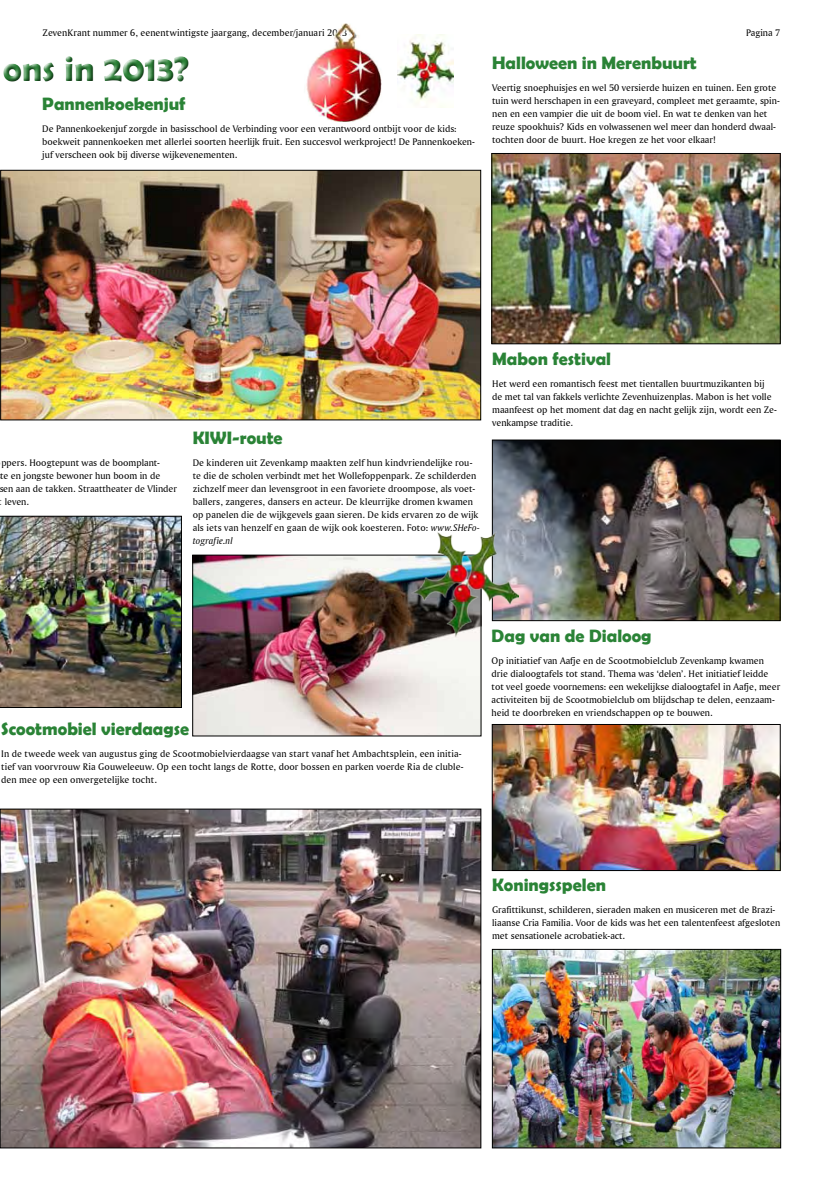
<style>
.page{position:relative;width:823px;height:1191px;background:#fff}
.page>*{position:absolute;margin:0;border:0;box-sizing:border-box;transform-origin:0 0}
.t1{font:700 36px "Berlin Sans FB Demi";color:#2a8336}
.t2{font:700 18px "Berlin Sans FB Demi";color:#2a8336}
.t3{font:10px/13px "Amerigo BT Roman A";color:#000}
.t4{font:10px "Amerigo BT Italic A";color:#000}
.s1{font-family:"Amerigo BT Italic A"}
</style>
<div class="page">
<svg style="left:5px;top:57px;width:184px;height:25px"></svg>
<img style="left:2px;top:811px;width:476px;height:335px">
<div style="left:0;top:809px;width:480px;height:339px;border:1px solid #000"></div>
<img style="left:494px;top:951px;width:284px;height:195px">
<div style="left:492px;top:949px;width:288px;height:199px;border:1px solid #000"></div>
<img style="left:494px;top:442px;width:283px;height:177px">
<div style="left:492px;top:440px;width:287px;height:181px;border:1px solid #000"></div>
<img style="left:493px;top:155px;width:284px;height:187px">
<div style="left:491px;top:153px;width:288px;height:191px;border:1px solid #000"></div>
<img style="left:3px;top:172px;width:475px;height:246px">
<div style="left:1px;top:170px;width:479px;height:250px;border:1px solid #000"></div>
<img style="left:494px;top:726px;width:283px;height:142px">
<div style="left:492px;top:724px;width:287px;height:146px;border:1px solid #000"></div>
<img style="left:0;top:516px;width:181px;height:191px">
<img style="left:397px;top:35px;width:56px;height:72px">
<img style="left:306px;top:23px;width:76px;height:98px">
<img style="left:194px;top:557px;width:285px;height:177px">
<div style="left:192px;top:555px;width:289px;height:181px;border:1px solid #000"></div>
<img style="left:410px;top:532px;width:108px;height:107px">
<p class="t3" style="left:43px;top:26px;width:306px">ZevenKrant nummer 6, eenentwintigste jaargang, december/januari 2013</p>
<p class="t3" style="left:745px;top:26px;width:36px">Pagina 7</p>
<h1 class="t1" style="left:3px;top:48px;width:188px">ons in 2013?</h1>
<h2 class="t2" style="left:492px;top:52px;width:206px">Halloween in Merenbuurt</h2>
<p class="t3" style="left:492px;top:81px;width:289px">Veertig snoephuisjes en wel 50 versierde huizen en tuinen. Een grote tuin werd herschapen in een graveyard, compleet met geraamte, spin&shy;nen en een vampier die uit de boom viel. En wat te denken van het reuze spookhuis? Kids en volwassenen wel meer dan honderd dwaal&shy;tochten door de buurt. Hoe kregen ze het voor elkaar!</p>
<h2 class="t2" style="left:42px;top:93px;width:145px">Pannenkoekenjuf</h2>
<p class="t3" style="left:42px;top:122px;width:434px">De Pannenkoekenjuf zorgde in basisschool de Verbinding voor een verantwoord ontbijt voor de kids: boekweit pannenkoeken met allerlei soorten heerlijk fruit. Een succesvol werkproject! De Pannenkoeken&shy;juf verscheen ook bij diverse wijkevenementen.</p>
<p class="t3" style="left:-1px;top:456px;width:179px">ppers. Hoogtepunt was de boomplant-<br>te en jongste bewoner hun boom in de<br>sen aan de takken. Straattheater de Vlinder t leven.</p>
<h2 class="t2" style="left:192px;top:428px;width:91px">KIWI-route</h2>
<p class="t3" style="left:192px;top:456px;width:288px">De kinderen uit Zevenkamp maakten zelf hun kindvriendelijke rou&shy;te die de scholen verbindt met het Wollefoppenpark. Ze schilderden zichzelf meer dan levensgroot in een favoriete droompose, als voet&shy;ballers, zangeres, dansers en acteur. De kleurrijke dromen kwamen op panelen die de wijkgevels gaan sieren. De kids ervaren zo de wijk als iets van henzelf en gaan de wijk ook koesteren. Foto: <span class="s1">www.SHeFo-</span></p>
<p class="t4" style="left:192px;top:535px;width:41px">tografie.nl</p>
<h2 class="t2" style="left:492px;top:348px;width:120px">Mabon festival</h2>
<p class="t3" style="left:492px;top:377px;width:286px">Het werd een romantisch feest met tientallen buurtmuzikanten bij de met tal van fakkels verlichte Zevenhuizenplas. Mabon is het volle maanfeest op het moment dat dag en nacht gelijk zijn, wordt een Ze&shy;venkampse traditie.</p>
<h2 class="t2" style="left:1px;top:718px;width:189px">Scootmobiel vierdaagse</h2>
<p class="t3" style="left:1px;top:747px;width:463px">In de tweede week van augustus ging de Scootmobielvierdaagse van start vanaf het Ambachtsplein, een initia&shy;tief van voorvrouw Ria Gouweleeuw. Op een tocht langs de Rotte, door bossen en parken voerde Ria de cluble&shy;den mee op een onvergetelijke tocht.</p>
<h2 class="t2" style="left:491px;top:625px;width:161px">Dag van de Dialoog</h2>
<p class="t3" style="left:491px;top:654px;width:290px">Op initiatief van Aafje en de Scootmobielclub Zevenkamp kwamen drie dialoogtafels tot stand. Thema was ‘delen’. Het initiatief leidde tot veel goede voornemens: een wekelijkse dialoogtafel in Aafje, meer activiteiten bij de Scootmobielclub om blijdschap te delen, eenzaam&shy;heid te doorbreken en vriendschappen op te bouwen.</p>
<h2 class="t2" style="left:492px;top:874px;width:115px">Koningsspelen</h2>
<p class="t3" style="left:492px;top:902px;width:289px">Grafittikunst, schilderen, sieraden maken en musiceren met de Brazi&shy;liaanse Cria Familia. Voor de kids was het een talentenfeest afgesloten met sensationele acrobatiek-act.</p>
</div>
